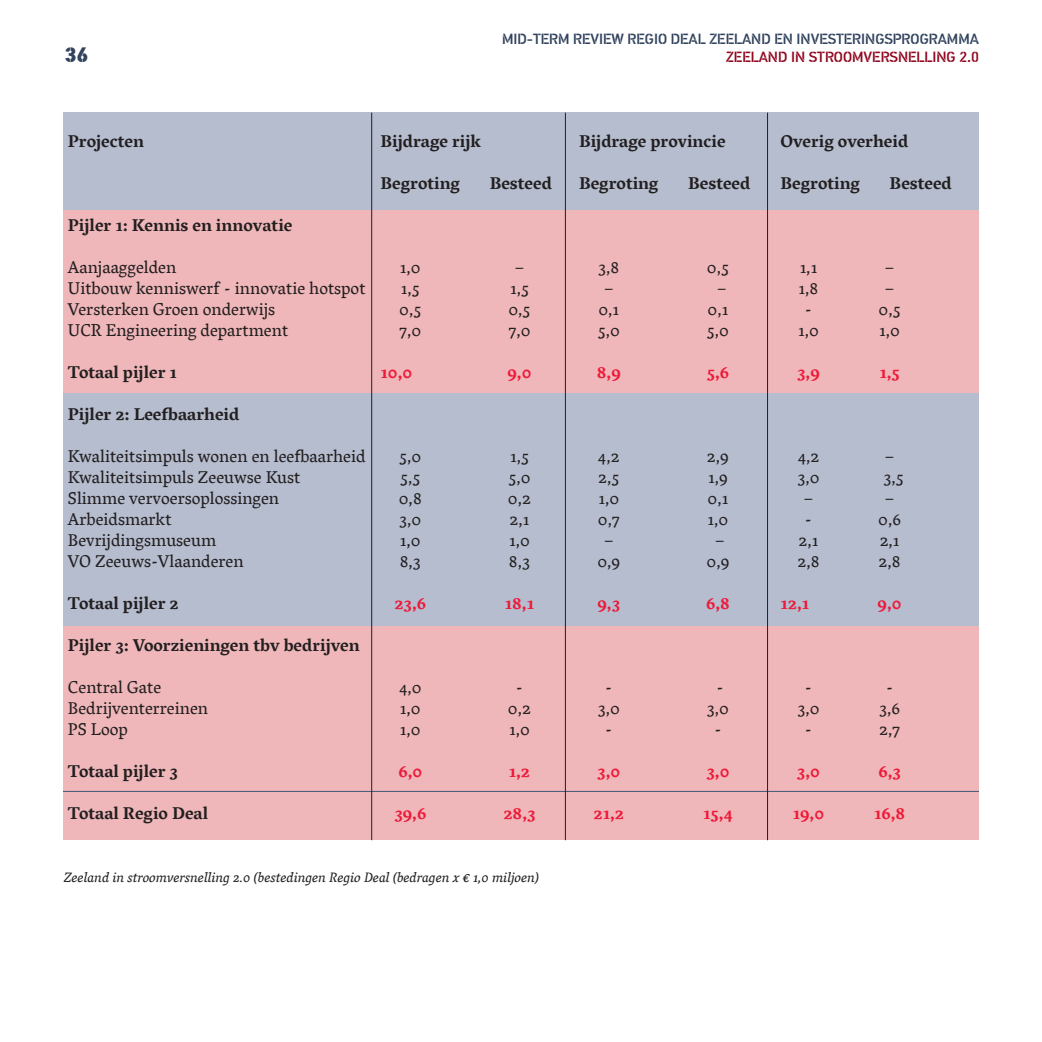
<style>
.page{position:relative;width:1042px;height:1042px;background:#fff}
.page>*{position:absolute;margin:0;border:0;box-sizing:border-box;transform-origin:0 0}
.t1{font:900 21px "PF Din Stencil";color:#32435e}
.t2{font:17.5px/21px "Vesper Pro";color:#231f20}
.t3{font:700 17.5px "Vesper Pro";color:#231f20}
.t4{font:700 17.5px "Vesper Pro";color:#ed1a3a}
.t5{font:500 14.88px "PF Din Stencil";color:#32435e}
.t6{font:500 14.88px "PF Din Stencil";color:#910821}
.t7{font:italic 14px "Vesper Pro";color:#231f20}
</style>
<div class="page">
<div style="left:63px;top:626px;width:916px;height:214px;background:#efb7b9"></div>
<div style="left:63px;top:392px;width:916px;height:234px;background:#b5bdcf"></div>
<div style="left:63px;top:210px;width:916px;height:182px;background:#efb7b9"></div>
<div style="left:63px;top:113px;width:916px;height:97px;background:#b5bdcf"></div>
<hr style="left:63px;top:791px;width:916px;height:1px;background:#455777">
<hr style="left:565px;top:113px;width:1px;height:727px;background:#231f20">
<hr style="left:767px;top:113px;width:1px;height:727px;background:#231f20">
<hr style="left:371px;top:113px;width:1px;height:727px;background:#231f20">
<p class="t5" style="left:502px;top:31px;width:478px">MID-TERM REVIEW REGIO DEAL ZEELAND EN INVESTERINGSPROGRAMMA</p>
<p class="t1" style="left:64px;top:42px;width:25px">36</p>
<p class="t6" style="left:726px;top:48px;width:254px">ZEELAND IN STROOMVERSNELLING 2.0</p>
<p class="t3" style="left:68px;top:129px;width:78px">Projecten</p>
<p class="t3" style="left:68px;top:213px;width:226px">Pijler 1: Kennis en innovatie</p>
<p class="t2" style="left:68px;top:256px;width:299px">Aanjaaggelden<br>Uitbouw kenniswerf - innovatie hotspot<br>Versterken Groen onderwijs<br>UCR Engineering department</p>
<p class="t3" style="left:68px;top:360px;width:110px">Totaal pijler 1</p>
<p class="t3" style="left:68px;top:402px;width:173px">Pijler 2: Leefbaarheid</p>
<p class="t2" style="left:68px;top:445px;width:299px">Kwaliteitsimpuls wonen en leefbaarheid<br>Kwaliteitsimpuls Zeeuwse Kust<br>Slimme vervoersoplossingen<br>Arbeidsmarkt<br>Bevrijdingsmuseum<br>VO Zeeuws-Vlaanderen</p>
<p class="t3" style="left:68px;top:591px;width:112px">Totaal pijler 2</p>
<p class="t3" style="left:68px;top:633px;width:293px">Pijler 3: Voorzieningen tbv bedrijven</p>
<p class="t2" style="left:68px;top:676px;width:142px">Central Gate<br>Bedrijventerreinen<br>PS Loop</p>
<p class="t3" style="left:68px;top:759px;width:111px">Totaal pijler 3</p>
<p class="t3" style="left:68px;top:801px;width:142px">Totaal Regio Deal</p>
<p class="t3" style="left:380px;top:129px;width:102px">Bijdrage rijk</p>
<p class="t3" style="left:380px;top:171px;width:81px">Begroting</p>
<p class="t3" style="left:490px;top:171px;width:64px">Besteed</p>
<p class="t2" style="left:400px;top:256px;width:22px">1,0</p>
<p class="t2" style="left:514px;top:256px;width:12px">–</p>
<p class="t2" style="left:401px;top:277px;width:20px">1,5</p>
<p class="t2" style="left:510px;top:277px;width:20px">1,5</p>
<p class="t2" style="left:399px;top:298px;width:24px">0,5</p>
<p class="t2" style="left:508px;top:298px;width:24px">0,5</p>
<p class="t2" style="left:399px;top:319px;width:24px">7,0</p>
<p class="t2" style="left:508px;top:319px;width:24px">7,0</p>
<p class="t4" style="left:380px;top:360px;width:33px">10,0</p>
<p class="t4" style="left:507px;top:360px;width:26px">9,0</p>
<p class="t2" style="left:399px;top:445px;width:24px">5,0</p>
<p class="t2" style="left:510px;top:445px;width:20px">1,5</p>
<p class="t2" style="left:400px;top:466px;width:22px">5,5</p>
<p class="t2" style="left:508px;top:466px;width:24px">5,0</p>
<p class="t2" style="left:399px;top:487px;width:24px">0,8</p>
<p class="t2" style="left:508px;top:487px;width:25px">0,2</p>
<p class="t2" style="left:399px;top:508px;width:24px">3,0</p>
<p class="t2" style="left:509px;top:508px;width:21px">2,1</p>
<p class="t2" style="left:400px;top:529px;width:22px">1,0</p>
<p class="t2" style="left:509px;top:529px;width:22px">1,0</p>
<p class="t2" style="left:400px;top:550px;width:23px">8,3</p>
<p class="t2" style="left:509px;top:550px;width:23px">8,3</p>
<p class="t4" style="left:394px;top:591px;width:33px">23,6</p>
<p class="t4" style="left:505px;top:591px;width:31px">18,1</p>
<p class="t2" style="left:399px;top:676px;width:24px">4,0</p>
<p class="t2" style="left:516px;top:676px;width:9px">-</p>
<p class="t2" style="left:400px;top:697px;width:22px">1,0</p>
<p class="t2" style="left:508px;top:697px;width:25px">0,2</p>
<p class="t2" style="left:400px;top:718px;width:22px">1,0</p>
<p class="t2" style="left:509px;top:718px;width:22px">1,0</p>
<p class="t4" style="left:398px;top:759px;width:25px">6,0</p>
<p class="t4" style="left:509px;top:759px;width:23px">1,2</p>
<p class="t4" style="left:394px;top:801px;width:34px">39,6</p>
<p class="t4" style="left:503px;top:801px;width:34px">28,3</p>
<p class="t7" style="left:63px;top:867px;width:477px">Zeeland in stroomversnelling 2.0 (bestedingen Regio Deal (bedragen x € 1,0 miljoen)</p>
<p class="t3" style="left:579px;top:129px;width:148px">Bijdrage provincie</p>
<p class="t3" style="left:579px;top:171px;width:81px">Begroting</p>
<p class="t3" style="left:688px;top:171px;width:64px">Besteed</p>
<p class="t2" style="left:598px;top:256px;width:23px">3,8</p>
<p class="t2" style="left:707px;top:256px;width:24px">0,5</p>
<p class="t2" style="left:603px;top:277px;width:12px">–</p>
<p class="t2" style="left:716px;top:277px;width:12px">–</p>
<p class="t2" style="left:598px;top:298px;width:22px">0,1</p>
<p class="t2" style="left:707px;top:298px;width:22px">0,1</p>
<p class="t2" style="left:598px;top:319px;width:24px">5,0</p>
<p class="t2" style="left:707px;top:319px;width:24px">5,0</p>
<p class="t4" style="left:597px;top:360px;width:25px">8,9</p>
<p class="t4" style="left:707px;top:360px;width:24px">5,6</p>
<p class="t2" style="left:598px;top:445px;width:23px">4,2</p>
<p class="t2" style="left:707px;top:445px;width:23px">2,9</p>
<p class="t2" style="left:598px;top:466px;width:23px">2,5</p>
<p class="t2" style="left:708px;top:466px;width:21px">1,9</p>
<p class="t2" style="left:598px;top:487px;width:22px">1,0</p>
<p class="t2" style="left:707px;top:487px;width:22px">0,1</p>
<p class="t2" style="left:598px;top:508px;width:23px">0,7</p>
<p class="t2" style="left:707px;top:508px;width:22px">1,0</p>
<p class="t2" style="left:603px;top:529px;width:12px">–</p>
<p class="t2" style="left:714px;top:529px;width:12px">–</p>
<p class="t2" style="left:597px;top:550px;width:24px">0,9</p>
<p class="t2" style="left:706px;top:550px;width:24px">0,9</p>
<p class="t4" style="left:597px;top:591px;width:24px">9,3</p>
<p class="t4" style="left:706px;top:591px;width:25px">6,8</p>
<p class="t2" style="left:605px;top:676px;width:9px">-</p>
<p class="t2" style="left:716px;top:676px;width:9px">-</p>
<p class="t2" style="left:598px;top:697px;width:24px">3,0</p>
<p class="t2" style="left:707px;top:697px;width:24px">3,0</p>
<p class="t2" style="left:605px;top:718px;width:9px">-</p>
<p class="t2" style="left:714px;top:718px;width:9px">-</p>
<p class="t4" style="left:597px;top:759px;width:25px">3,0</p>
<p class="t4" style="left:706px;top:759px;width:25px">3,0</p>
<p class="t4" style="left:593px;top:801px;width:32px">21,2</p>
<p class="t4" style="left:703px;top:801px;width:31px">15,4</p>
<p class="t3" style="left:780px;top:129px;width:129px">Overig overheid</p>
<p class="t3" style="left:780px;top:171px;width:81px">Begroting</p>
<p class="t3" style="left:889px;top:171px;width:64px">Besteed</p>
<p class="t2" style="left:799px;top:256px;width:19px">1,1</p>
<p class="t2" style="left:884px;top:256px;width:12px">–</p>
<p class="t2" style="left:798px;top:277px;width:21px">1,8</p>
<p class="t2" style="left:884px;top:277px;width:12px">–</p>
<p class="t2" style="left:805px;top:298px;width:9px">-</p>
<p class="t2" style="left:878px;top:298px;width:24px">0,5</p>
<p class="t2" style="left:798px;top:319px;width:22px">1,0</p>
<p class="t2" style="left:879px;top:319px;width:22px">1,0</p>
<p class="t4" style="left:797px;top:360px;width:24px">3,9</p>
<p class="t4" style="left:879px;top:360px;width:22px">1,5</p>
<p class="t2" style="left:797px;top:445px;width:23px">4,2</p>
<p class="t2" style="left:884px;top:445px;width:12px">–</p>
<p class="t2" style="left:797px;top:466px;width:24px">3,0</p>
<p class="t2" style="left:883px;top:466px;width:22px">3,5</p>
<p class="t2" style="left:803px;top:487px;width:12px">–</p>
<p class="t2" style="left:884px;top:487px;width:12px">–</p>
<p class="t2" style="left:805px;top:508px;width:9px">-</p>
<p class="t2" style="left:878px;top:508px;width:24px">0,6</p>
<p class="t2" style="left:798px;top:529px;width:21px">2,1</p>
<p class="t2" style="left:879px;top:529px;width:21px">2,1</p>
<p class="t2" style="left:797px;top:550px;width:24px">2,8</p>
<p class="t2" style="left:878px;top:550px;width:24px">2,8</p>
<p class="t4" style="left:780px;top:591px;width:30px">12,1</p>
<p class="t4" style="left:877px;top:591px;width:26px">9,0</p>
<p class="t2" style="left:805px;top:676px;width:9px">-</p>
<p class="t2" style="left:886px;top:676px;width:9px">-</p>
<p class="t2" style="left:797px;top:697px;width:24px">3,0</p>
<p class="t2" style="left:879px;top:697px;width:22px">3,6</p>
<p class="t2" style="left:805px;top:718px;width:9px">-</p>
<p class="t2" style="left:879px;top:718px;width:22px">2,7</p>
<p class="t4" style="left:797px;top:759px;width:25px">3,0</p>
<p class="t4" style="left:878px;top:759px;width:24px">6,3</p>
<p class="t4" style="left:793px;top:801px;width:33px">19,0</p>
<p class="t4" style="left:874px;top:801px;width:33px">16,8</p>
</div>
